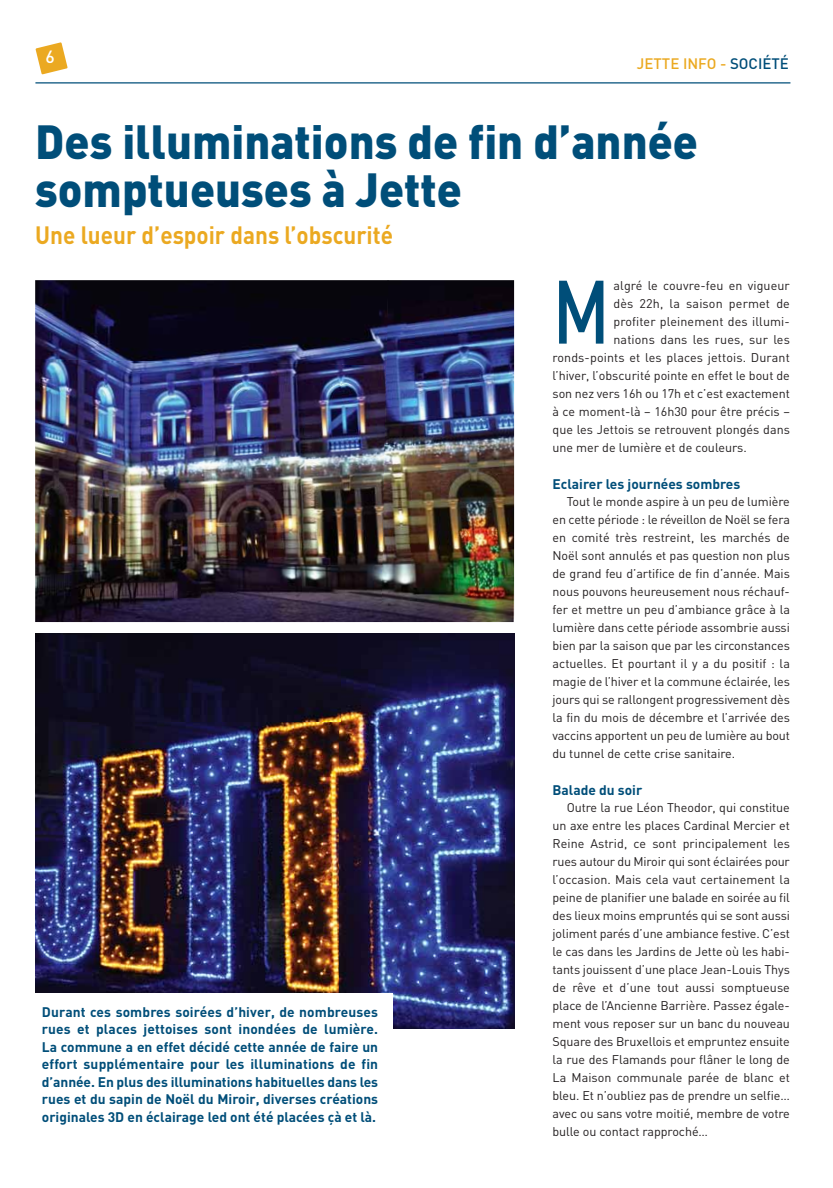
<style>
.page{position:relative;width:833px;height:1188px;background:#fff}
.page>*{position:absolute;margin:0;border:0;box-sizing:border-box;transform-origin:0 0}
.t1{font:500 88.38px "DIN";color:#004e79;scale:.8 1}
.t2{font:900 47.25px/47.5px "DIN";color:#004e79;scale:.95 1}
.t3{font:700 24.75px "DIN";color:#eba921;scale:.91 1}
.t4{font:500 17.5px "DIN";color:#fff}
.t5{font:500 15px "DIN";color:#eba921}
.t6{font:700 13.75px/17.5px "DIN";color:#004e79;text-align:justify}
.t7{font:12.5px/18px "DIN";color:#231f20;text-align:justify}
.s1{color:#004e79}
</style>
<div class="page">
<svg style="left:36px;top:42px;width:31px;height:32px"></svg>
<hr style="left:35px;top:82px;width:755px;height:1px;background:#004e79">
<img style="left:35px;top:633px;width:479px;height:395px">
<div style="left:28px;top:992px;width:364px;height:149px;background:#fff"></div>
<img style="left:35px;top:365px;width:346px;height:257px">
<img style="left:381px;top:280px;width:133px;height:342px">
<img style="left:35px;top:280px;width:353px;height:85px">
<h3 class="t4" style="left:46px;top:50px;width:11px">6</h3>
<p class="t5" style="left:637px;top:58px;width:153px">JETTE INFO - <span class="s1">SOCIÉTÉ</span></p>
<h2 class="t2" style="left:35px;top:121px;width:699px">Des illuminations de fin d’année somptueuses à Jette</h2>
<h3 class="t3" style="left:35px;top:226px;width:395px">Une lueur d’espoir dans l’obscurité</h3>
<h1 class="t1" style="left:552px;top:279px;width:73px">M</h1>
<p class="t7" style="left:613px;top:277px;width:178px">algré le couvre-feu en vigueur</p>
<p class="t7" style="left:613px;top:295px;width:178px">dès 22h, la saison permet de</p>
<p class="t7" style="left:613px;top:313px;width:178px">profiter pleinement des illumi-</p>
<p class="t7" style="left:613px;top:331px;width:178px">nations dans les rues, sur les</p>
<p class="t7" style="left:552px;top:349px;width:239px">ronds-points et les places jettois. Durant</p>
<p class="t7" style="left:552px;top:367px;width:239px">l’hiver, l’obscurité pointe en effet le bout de</p>
<p class="t7" style="left:552px;top:385px;width:239px">son nez vers 16h ou 17h et c’est exactement</p>
<p class="t7" style="left:552px;top:403px;width:239px">à ce moment-là – 16h30 pour être précis –</p>
<p class="t7" style="left:552px;top:421px;width:239px">que les Jettois se retrouvent plongés dans</p>
<p class="t7" style="left:552px;top:439px;width:196px">une mer de lumière et de couleurs.</p>
<p class="t6" style="left:552px;top:476px;width:189px">Eclairer les journées sombres</p>
<p class="t7" style="left:552px;top:493px;width:239px;text-indent:14px">Tout le monde aspire à un peu de lumière en cette période : le réveillon de Noël se fera en comité très restreint, les marchés de Noël sont annulés et pas question non plus de grand feu d’artifice de fin d’année. Mais nous pouvons heureusement nous réchauf&shy;fer et mettre un peu d’ambiance grâce à la lumière dans cette période assombrie aussi bien par la saison que par les circonstances actuelles. Et pourtant il y a du positif : la magie de l’hiver et la commune éclairée, les jours qui se rallongent progressivement dès la fin du mois de décembre et l’arrivée des vaccins apportent un peu de lumière au bout du tunnel de cette crise sanitaire.</p>
<p class="t6" style="left:552px;top:782px;width:91px">Balade du soir</p>
<p class="t7" style="left:552px;top:799px;width:239px;text-indent:14px">Outre la rue Léon Theodor, qui constitue un axe entre les places Cardinal Mercier et Reine Astrid, ce sont principalement les rues autour du Miroir qui sont éclairées pour l’occasion. Mais cela vaut certainement la peine de planifier une balade en soirée au fil des lieux moins empruntés qui se sont aussi joliment parés d’une ambiance festive. C’est le cas dans les Jardins de Jette où les habi&shy;tants jouissent d’une place Jean-Louis Thys de rêve et d’une tout aussi somptueuse place de l’Ancienne Barrière. Passez égale&shy;ment vous reposer sur un banc du nouveau Square des Bruxellois et empruntez ensuite la rue des Flamands pour flâner le long de La Maison communale parée de blanc et bleu. Et n’oubliez pas de prendre un selfie… avec ou sans votre moitié, membre de votre bulle ou contact rapproché…</p>
<p class="t6" style="left:42px;top:1004px;width:338px">Durant ces sombres soirées d’hiver, de nombreuses rues et places jettoises sont inondées de lumière.<br>La commune a en effet décidé cette année de faire un effort supplémentaire pour les illuminations de fin d’année. En plus des illuminations habituelles dans les rues et du sapin de Noël du Miroir, diverses créations originales 3D en éclairage led ont été placées çà et là.</p>
</div>
